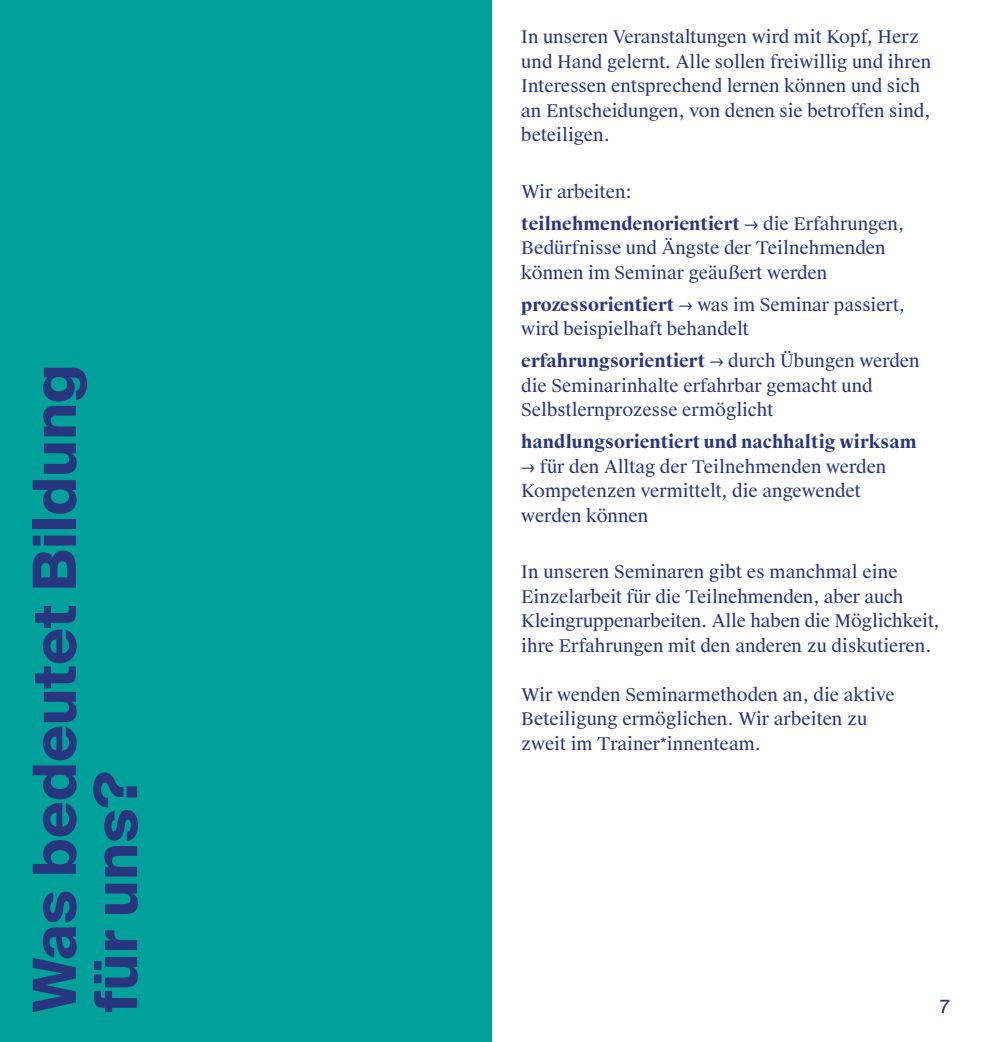
<style>
.page{position:relative;width:983px;height:1042px;background:#fff}
.page>*{position:absolute;margin:0;border:0;box-sizing:border-box;transform-origin:0 0}
.t1{font:700 59.5px/61.2px "Suisse Intl";color:#283680}
.t2{font:18.38px "Suisse Intl";color:#283680}
.t3{font:17.5px/24.5px "Suisse Works";color:#283680}
.t4{font:700 17.5px "Suisse Works";color:#283680}
.s1{font-weight:700}
</style>
<div class="page">
<div style="left:0;top:0;width:491px;height:1042px;background:#00a19a"></div>
<h1 class="t1" style="left:25px;top:1012px;width:649px;rotate:-90deg">Was bedeutet Bildung für uns?</h1>
<p class="t3" style="left:521px;top:25px;width:411px">In unseren Veranstaltungen wird mit Kopf, Herz und Hand gelernt. Alle sollen freiwillig und ihren Interessen entsprechend lernen können und sich an Entscheidungen, von denen sie betroffen sind, beteiligen.</p>
<p class="t3" style="left:521px;top:176px;width:384px;line-height:31.8px">Wir arbeiten:<br><span class="s1">teilnehmendenorientiert</span> —› die Erfahrungen,</p>
<p class="t3" style="left:521px;top:236px;width:366px">Bedürfnisse und Ängste der Teilnehmenden können im Seminar geäußert werden</p>
<p class="t3" style="left:521px;top:293px;width:385px"><span class="s1">prozessorientiert</span> —› was im Seminar passiert, wird beispielhaft behandelt</p>
<p class="t3" style="left:521px;top:349px;width:400px"><span class="s1">erfahrungsorientiert</span> —› durch Übungen werden die Seminarinhalte erfahrbar gemacht und<br>Selbstlernprozesse ermöglicht</p>
<p class="t4" style="left:521px;top:431px;width:397px">handlungsorientiert und nachhaltig wirksam</p>
<p class="t3" style="left:521px;top:454px;width:366px">—› für den Alltag der Teilnehmenden werden<br>Kompetenzen vermittelt, die angewendet werden können</p>
<p class="t3" style="left:521px;top:560px;width:420px">In unseren Seminaren gibt es manchmal eine Einzelarbeit für die Teilnehmenden, aber auch Kleingruppenarbeiten. Alle haben die Möglichkeit, ihre Erfahrungen mit den anderen zu diskutieren.</p>
<p class="t3" style="left:521px;top:682px;width:375px">Wir wenden Seminarmethoden an, die aktive<br>Beteiligung ermöglichen. Wir arbeiten zu zweit im Trainer*innenteam.</p>
<p class="t2" style="left:939px;top:995px;width:11px">7</p>
</div>
